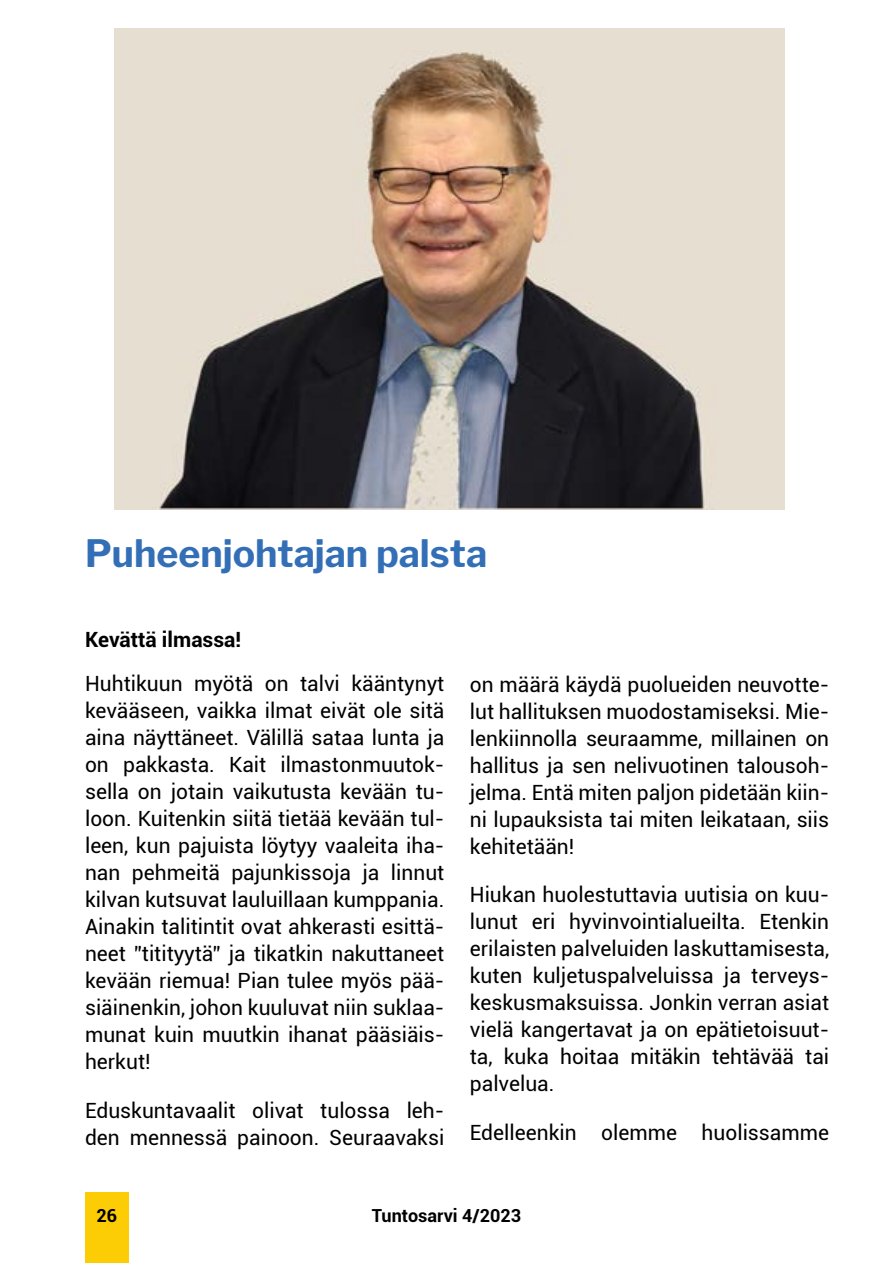
<style>
.page{position:relative;width:893px;height:1263px;background:#fff}
.page>*{position:absolute;margin:0;border:0;box-sizing:border-box;transform-origin:0 0}
.t1{font:700 37.5px "Libre Franklin";color:#336fb6}
.t2{font:21px/27px "Roboto";color:#000;text-align:justify}
.t3{font:700 21px "Roboto";color:#000}
.t4{font:700 18px "Roboto";color:#000}
</style>
<div class="page">
<div style="left:85px;top:1192px;width:44px;height:71px;background:#fccd05"></div>
<img style="left:115px;top:29px;width:669px;height:480px">
<h1 class="t1" style="left:85px;top:531px;width:404px">Puheenjohtajan palsta</h1>
<p class="t3" style="left:85px;top:625px;width:158px">Kevättä ilmassa!</p>
<p class="t2" style="left:85px;top:669px;width:361px">Huhtikuun myötä on talvi kääntynyt kevääseen, vaikka ilmat eivät ole sitä aina näyttäneet. Välillä sataa lunta ja on pakkasta. Kait ilmastonmuutok&shy;sella on jotain vaikutusta kevään tu&shy;loon. Kuitenkin siitä tietää kevään tul&shy;leen, kun pajuista löytyy vaaleita iha&shy;nan pehmeitä pajunkissoja ja linnut kilvan kutsuvat lauluillaan kumppania.<br>Ainakin talitintit ovat ahkerasti esittä&shy;neet ”titityytä” ja tikatkin nakuttaneet kevään riemua! Pian tulee myös pää&shy;siäinenkin, johon kuuluvat niin suklaa&shy;munat kuin muutkin ihanat pääsiäis&shy;herkut!</p>
<p class="t2" style="left:85px;top:1096px;width:361px">Eduskuntavaalit olivat tulossa leh&shy;den mennessä painoon. Seuraavaksi</p>
<p class="t2" style="left:470px;top:670px;width:361px">on määrä käydä puolueiden neuvotte&shy;lut hallituksen muodostamiseksi. Mie&shy;lenkiinnolla seuraamme, millainen on hallitus ja sen nelivuotinen talousoh&shy;jelma. Entä miten paljon pidetään kiin&shy;ni lupauksista tai miten leikataan, siis kehitetään!</p>
<p class="t2" style="left:470px;top:880px;width:361px">Hiukan huolestuttavia uutisia on kuu&shy;lunut eri hyvinvointialueilta. Etenkin erilaisten palveluiden laskuttamisesta, kuten kuljetuspalveluissa ja terveys&shy;keskusmaksuissa. Jonkin verran asiat vielä kangertavat ja on epätietoisuut&shy;ta, kuka hoitaa mitäkin tehtävää tai palvelua.</p>
<p class="t2" style="left:470px;top:1118px;width:361px">Edelleenkin olemme huolissamme</p>
<p class="t4" style="left:97px;top:1203px;width:22px">26</p>
<p class="t4" style="left:372px;top:1203px;width:151px">Tuntosarvi 4/2023</p>
</div>
